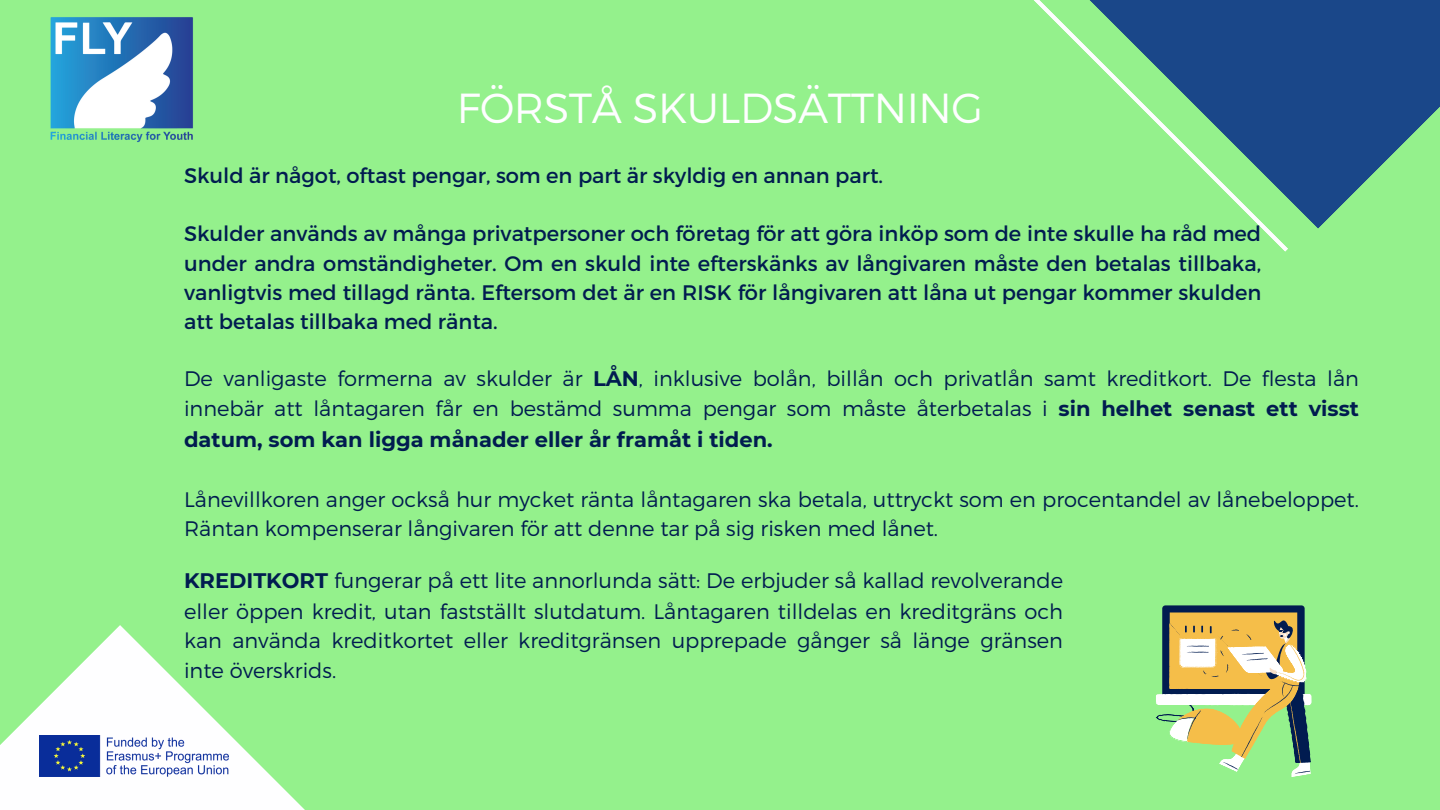
<style>
.page{position:relative;width:1440px;height:810px;background:#94f18c}
.page>*{position:absolute;margin:0;border:0;box-sizing:border-box;transform-origin:0 0}
.t1{font:300 42px "Montserrat";letter-spacing:-.01em;color:#fefeff}
.t2{font:300 21px/29.8px "Montserrat";color:#011c50;text-align:justify}
.t3{font:21px/29.2px "Montserrat";color:#011c50;text-align:justify}
.s1{font-weight:700}
</style>
<div class="page">
<svg style="left:1288px;top:0;width:152px;height:229px;fill:#1a4789"></svg>
<svg style="left:0;top:625px;width:305px;height:185px"></svg>
<svg style="left:1034px;top:0;width:254px;height:252px"></svg>
<img style="left:39px;top:736px;width:190px;height:41px">
<svg style="left:1156px;top:605px;width:155px;height:172px"></svg>
<img style="left:50px;top:17px;width:143px;height:125px">
<p class="t1" style="left:457px;top:81px;width:528px">FÖRSTÅ SKULDSÄTTNING</p>
<p class="t3" style="left:184px;top:160px;width:701px">Skuld är något, oftast pengar, som en part är skyldig en annan part.</p>
<p class="t3" style="left:184px;top:218px;width:1079px">Skulder används av många privatpersoner och företag för att göra inköp som de inte skulle ha råd med under andra omständigheter. Om en skuld inte efterskänks av långivaren måste den betalas tillbaka, vanligtvis med tillagd ränta. Eftersom det är en RISK för långivaren att låna ut pengar kommer skulden att betalas tillbaka med ränta.</p>
<p class="t2" style="left:184px;top:362px;width:1176px;line-height:30.8px">De vanligaste formerna av skulder är <span class="s1">LÅN</span>, inklusive bolån, billån och privatlån samt kreditkort. De flesta lån innebär att låntagaren får en bestämd summa pengar som måste återbetalas i <span class="s1">sin helhet senast ett visst datum, som kan ligga månader eller år framåt i tiden.</span></p>
<p class="t2" style="left:184px;top:484px;width:1176px;line-height:29.2px">Lånevillkoren anger också hur mycket ränta låntagaren ska betala, uttryckt som en procentandel av lånebeloppet.<br>Räntan kompenserar långivaren för att denne tar på sig risken med lånet.</p>
<p class="t2" style="left:184px;top:565px;width:881px"><span class="s1">KREDITKORT</span> fungerar på ett lite annorlunda sätt: De erbjuder så kallad revolverande eller öppen kredit, utan fastställt slutdatum. Låntagaren tilldelas en kreditgräns och kan använda kreditkortet eller kreditgränsen upprepade gånger så länge gränsen inte överskrids.</p>
</div>
